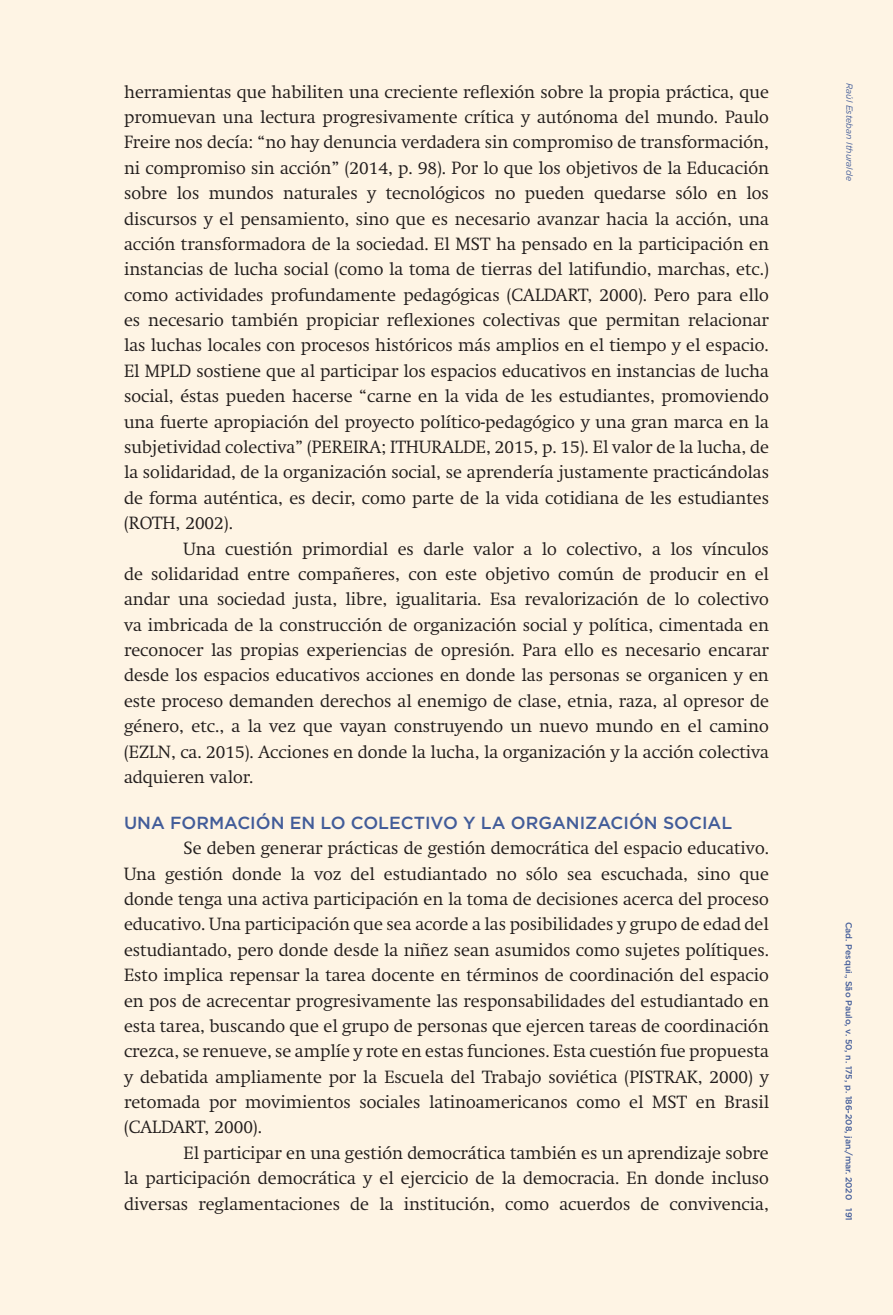
<style>
.page{position:relative;width:893px;height:1315px;background:#fef4e4}
.page>*{position:absolute;margin:0;border:0;box-sizing:border-box;transform-origin:0 0}
.CorpoRecuo{font:300 17.5px/25.4px "Swift";color:#231f20;text-align:justify}
.Subtitulo2{font:500 17.5px "Gotham HTF";color:#4361ac}
.t1{font:500 8.75px "Gotham HTF";color:#4361ac}
.t2{font:italic 8.75px "Gotham HTF";color:#4361ac}
</style>
<div class="page">
<p class="CorpoRecuo" style="left:124px;top:79px;width:646px">herramientas que habiliten una creciente reflexión sobre la propia práctica, que promuevan una lectura progresivamente crítica y autónoma del mundo. Paulo Freire nos decía: “no hay denuncia verdadera sin compromiso de transformación, ni compromiso sin acción” (2014, p. 98). Por lo que los objetivos de la Educación sobre los mundos naturales y tecnológicos no pueden quedarse sólo en los discursos y el pensamiento, sino que es necesario avanzar hacia la acción, una acción transformadora de la sociedad. El MST ha pensado en la participación en instancias de lucha social (como la toma de tierras del latifundio, marchas, etc.) como actividades profundamente pedagógicas (CALDART, 2000). Pero para ello es necesario también propiciar reflexiones colectivas que permitan relacionar las luchas locales con procesos históricos más amplios en el tiempo y el espacio.<br>El MPLD sostiene que al participar los espacios educativos en instancias de lucha social, éstas pueden hacerse “carne en la vida de les estudiantes, promoviendo una fuerte apropiación del proyecto político-pedagógico y una gran marca en la subjetividad colectiva” (PEREIRA; ITHURALDE, 2015, p. 15). El valor de la lucha, de la solidaridad, de la organización social, se aprendería justamente practicándolas de forma auténtica, es decir, como parte de la vida cotidiana de les estudiantes (ROTH, 2002).</p>
<p class="CorpoRecuo" style="left:124px;top:536px;width:646px;text-indent:60px">Una cuestión primordial es darle valor a lo colectivo, a los vínculos de solidaridad entre compañeres, con este objetivo común de producir en el andar una sociedad justa, libre, igualitaria. Esa revalorización de lo colectivo va imbricada de la construcción de organización social y política, cimentada en reconocer las propias experiencias de opresión. Para ello es necesario encarar desde los espacios educativos acciones en donde las personas se organicen y en este proceso demanden derechos al enemigo de clase, etnia, raza, al opresor de género, etc., a la vez que vayan construyendo un nuevo mundo en el camino (EZLN, ca. 2015). Acciones en donde la lucha, la organización y la acción colectiva adquieren valor.</p>
<p class="Subtitulo2" style="left:124px;top:812px;width:610px">UNA FORMACIÓN EN LO COLECTIVO Y LA ORGANIZACIÓN SOCIAL</p>
<p class="CorpoRecuo" style="left:124px;top:835px;width:646px;text-indent:60px">Se deben generar prácticas de gestión democrática del espacio educativo.<br>Una gestión donde la voz del estudiantado no sólo sea escuchada, sino que donde tenga una activa participación en la toma de decisiones acerca del proceso educativo. Una participación que sea acorde a las posibilidades y grupo de edad del estudiantado, pero donde desde la niñez sean asumidos como sujetes polítiques.<br>Esto implica repensar la tarea docente en términos de coordinación del espacio en pos de acrecentar progresivamente las responsabilidades del estudiantado en esta tarea, buscando que el grupo de personas que ejercen tareas de coordinación crezca, se renueve, se amplíe y rote en estas funciones. Esta cuestión fue propuesta y debatida ampliamente por la Escuela del Trabajo soviética (PISTRAK, 2000) y retomada por movimientos sociales latinoamericanos como el MST en Brasil (CALDART, 2000).</p>
<p class="CorpoRecuo" style="left:124px;top:1140px;width:646px;text-indent:60px">El participar en una gestión democrática también es un aprendizaje sobre la participación democrática y el ejercicio de la democracia. En donde incluso diversas reglamentaciones de la institución, como acuerdos de convivencia,</p>
<p class="t2" style="left:854px;top:83px;width:99px;rotate:90deg">Raúl Esteban Ithuralde</p>
<p class="t1" style="left:854px;top:922px;width:300px;rotate:90deg">Cad. Pesqui., São Paulo, v. 50, n. 175, p. 186-208, jan./mar. 2020 191</p>
</div>
